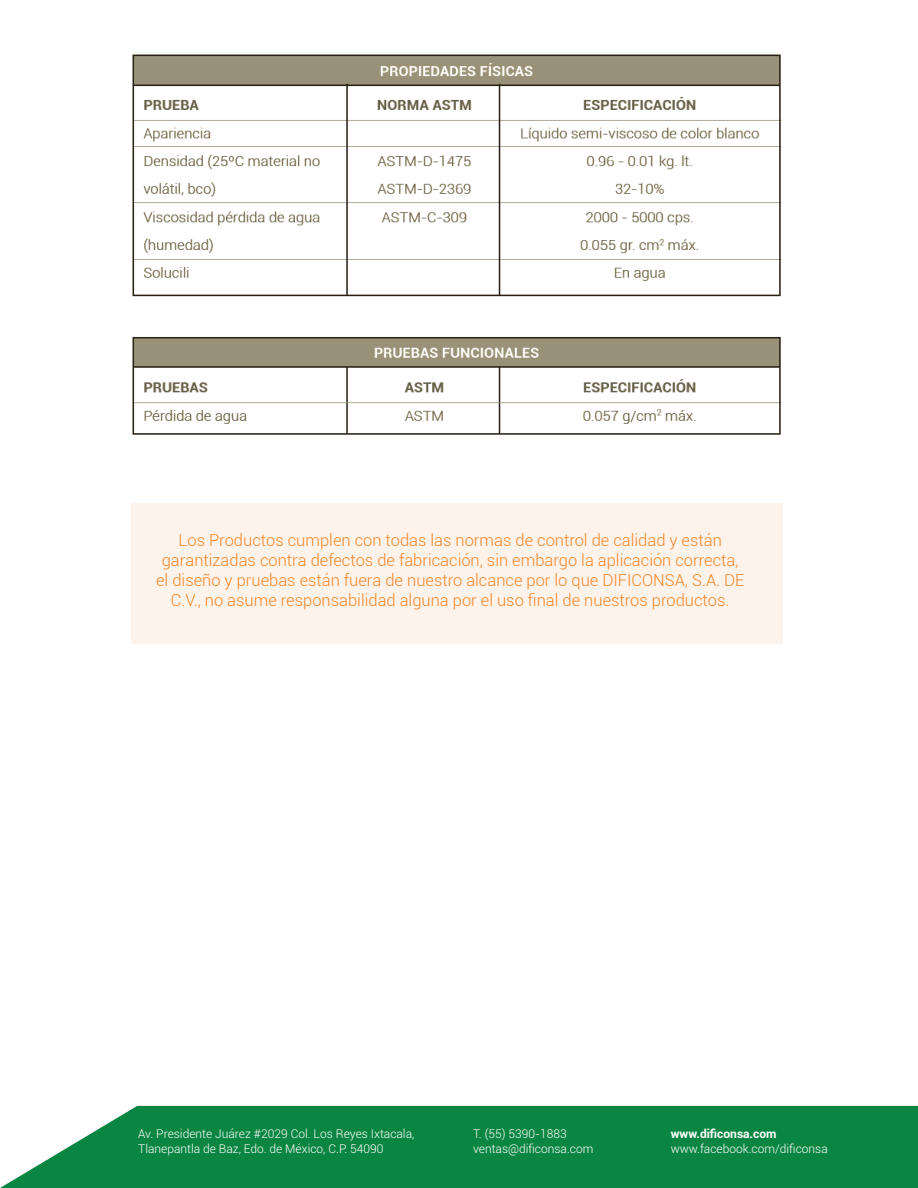
<style>
.page{position:relative;width:918px;height:1188px;background:#fff}
.page>*{position:absolute;margin:0;border:0;box-sizing:border-box;transform-origin:0 0}
.t1{font:300 16.5px/19.8px "Roboto";color:#f58529;text-align:center}
.t2{font:300 12px/14.4px "Roboto";color:#fff}
.t3{font:700 12px "Roboto";color:#fff}
</style>
<div class="page">
<svg style="left:0;top:1106px;width:918px;height:82px;fill:#0b8642"></svg>
<div style="left:131px;top:503px;width:652px;height:141px;background:#fef3ea"></div>
<img style="left:132px;top:54px;width:650px;height:381px">
<p class="t1" style="left:156px;top:530px;width:590px">Los Productos cumplen con todas las normas de control de calidad y están garantizadas contra defectos de fabricación, sin embargo la aplicación correcta, el diseño y pruebas están fuera de nuestro alcance por lo que DIFICONSA, S.A. DE C.V., no asume responsabilidad alguna por el uso final de nuestros productos.</p>
<p class="t2" style="left:138px;top:1126px;width:278px">Av. Presidente Juárez #2029 Col. Los Reyes Ixtacala,<br>Tlanepantla de Baz, Edo. de México, C.P. 54090</p>
<p class="t2" style="left:473px;top:1126px;width:122px">T. (55) 5390-1883 ventas@dificonsa.com</p>
<p class="t3" style="left:671px;top:1126px;width:107px">www.dificonsa.com</p>
<p class="t2" style="left:671px;top:1141px;width:159px">www.facebook.com/dificonsa</p>
</div>
